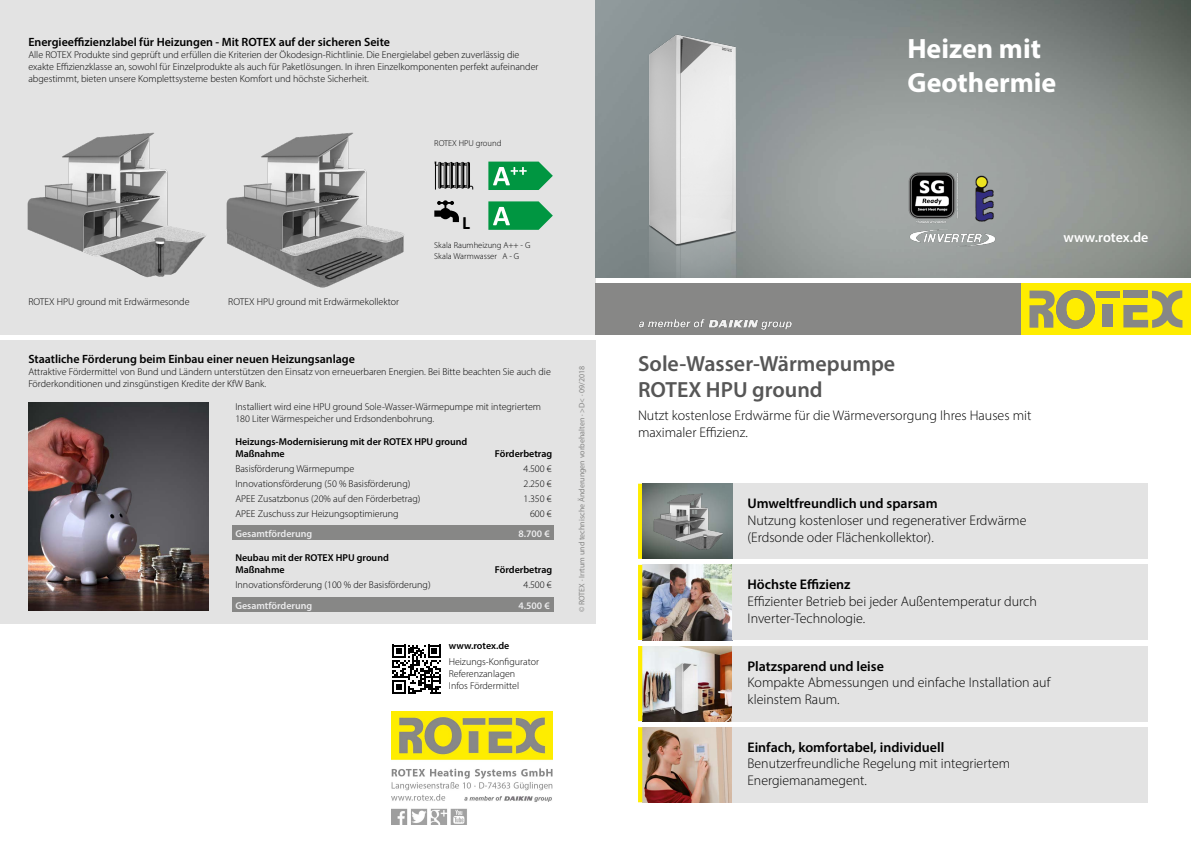
<style>
.page{position:relative;width:1191px;height:842px;background:#fff}
.page>*{position:absolute;margin:0;border:0;box-sizing:border-box;transform-origin:0 0}
.t1{font:700 28px/33.6px "Myriad Pro";color:#fff}
.t2{font:600 22px/26.4px "Myriad Pro";color:#565656}
.t3{font:700 18.7px "Calibri";color:#000}
.t4{font:300 14px/16.8px "Myriad Pro";color:#000}
.t5{font:600 14px "Myriad Pro";color:#000}
.t6{font:600 14px "Myriad Pro";color:#fff}
.t7{font:600 12px "Myriad Pro";color:#000}
.t8{font:300 10px/12px "Myriad Pro";color:#000}
.t9{font:600 10px/12px "Myriad Pro";color:#000}
.t10{font:600 10px "Myriad Pro";color:#ececed}
.t11{font:300 8.6px/10.3px "Myriad Pro";color:#000}
.t12{font:8px "Myriad Pro";color:#878786}
</style>
<div class="page">
<div style="left:0;top:340px;width:595px;height:284px;background:#e3e3e3"></div>
<div style="left:0;top:0;width:595px;height:334px;background:#e3e3e3"></div>
<div style="left:232px;top:526px;width:322px;height:14px;background:#878786"></div>
<img style="left:391px;top:712px;width:162px;height:113px">
<img style="left:595px;top:0;width:596px;height:278px">
<img style="left:632px;top:25px;width:114px;height:253px">
<div style="left:1020px;top:283px;width:171px;height:51px;background:#ffed00"></div>
<div style="left:1096px;top:291px;width:24px;height:7px;background:#878786"></div>
<div style="left:1102px;top:305px;width:10px;height:22px;background:#878786"></div>
<svg style="left:1123px;top:290px;width:59px;height:38px"></svg>
<svg style="left:1029px;top:290px;width:66px;height:39px"></svg>
<div style="left:595px;top:283px;width:425px;height:51px;background:#878786"></div>
<img style="left:639px;top:319px;width:153px;height:11px">
<img style="left:27px;top:132px;width:179px;height:146px">
<svg style="left:434px;top:162px;width:39px;height:28px"></svg>
<svg style="left:434px;top:200px;width:25px;height:22px"></svg>
<svg style="left:488px;top:162px;width:65px;height:28px;background:#35a967"></svg>
<svg style="left:488px;top:201px;width:65px;height:29px;background:#32a865"></svg>
<img style="left:28px;top:403px;width:180px;height:208px">
<img style="left:907px;top:227px;width:90px;height:20px">
<img style="left:642px;top:565px;width:90px;height:75px">
<img style="left:642px;top:646px;width:90px;height:75px">
<img style="left:642px;top:727px;width:90px;height:75px">
<div style="left:732px;top:484px;width:416px;height:75px;background:#e3e3e3"></div>
<div style="left:732px;top:565px;width:416px;height:75px;background:#e3e3e3"></div>
<div style="left:732px;top:646px;width:416px;height:75px;background:#e3e3e3"></div>
<div style="left:732px;top:727px;width:416px;height:75px;background:#e3e3e3"></div>
<hr style="left:638px;top:484px;width:4px;height:75px;background:#ffed00">
<hr style="left:638px;top:565px;width:4px;height:75px;background:#ffed00">
<hr style="left:638px;top:646px;width:4px;height:75px;background:#ffed00">
<hr style="left:638px;top:727px;width:4px;height:75px;background:#ffed00">
<img style="left:642px;top:484px;width:90px;height:75px">
<img style="left:226px;top:132px;width:178px;height:156px">
<svg style="left:392px;top:645px;width:49px;height:48px"></svg>
<div style="left:232px;top:597px;width:322px;height:15px;background:#878786"></div>
<img style="left:975px;top:175px;width:20px;height:47px">
<img style="left:907px;top:172px;width:52px;height:52px">
<p class="t7" style="left:28px;top:34px;width:363px">Energieeffizienzlabel für Heizungen - Mit ROTEX auf der sicheren Seite</p>
<p class="t8" style="left:28px;top:48px;width:511px">Alle ROTEX Produkte sind geprüft und erfüllen die Kriterien der Ökodesign-Richtlinie. Die Energielabel geben zuverlässig die exakte Effizienzklasse an, sowohl für Einzelprodukte als auch für Paketlösungen. In ihren Einzelkomponenten perfekt aufeinander abgestimmt, bieten unsere Komplettsysteme besten Komfort und höchste Sicherheit.</p>
<p class="t11" style="left:434px;top:138px;width:69px">ROTEX HPU ground</p>
<h1 class="t1" style="left:907px;top:31px;width:150px">Heizen mit<br>Geothermie</h1>
<h3 class="t3" style="left:462px;top:211px;width:9px">L</h3>
<p class="t8" style="left:28px;top:296px;width:163px">ROTEX HPU ground mit Erdwärmesonde</p>
<p class="t8" style="left:228px;top:296px;width:172px">ROTEX HPU ground mit Erdwärmekollektor</p>
<p class="t11" style="left:434px;top:240px;width:98px">Skala Raumheizung A++ - G<br>Skala Warmwasser A - G</p>
<p class="t7" style="left:28px;top:352px;width:328px">Staatliche Förderung beim Einbau einer neuen Heizungsanlage</p>
<p class="t8" style="left:28px;top:366px;width:524px">Attraktive Fördermittel von Bund und Ländern unterstützen den Einsatz von erneuerbaren Energien. Bei Bitte beachten Sie auch die<br>Förderkonditionen und zinsgünstigen Kredite der KfW Bank.</p>
<p class="t8" style="left:235px;top:401px;width:307px">Installiert wird eine HPU ground Sole-Wasser-Wärmepumpe mit integriertem<br>180 Liter Wärmespeicher und Erdsondenbohrung.</p>
<p class="t9" style="left:235px;top:436px;width:233px">Heizungs-Modernisierung mit der ROTEX HPU ground<br>Maßnahme</p>
<p class="t9" style="left:495px;top:448px;width:59px">Förderbetrag</p>
<p class="t8" style="left:235px;top:463px;width:120px">Basisförderung Wärmepumpe</p>
<p class="t8" style="left:523px;top:463px;width:30px">4.500 €</p>
<p class="t8" style="left:235px;top:478px;width:176px">Innovationsförderung (50 % Basisförderung)</p>
<p class="t8" style="left:523px;top:478px;width:30px">2.250 €</p>
<p class="t8" style="left:235px;top:492px;width:187px">APEE Zusatzbonus (20% auf den Förderbetrag)</p>
<p class="t8" style="left:523px;top:492px;width:30px">1.350 €</p>
<p class="t8" style="left:235px;top:507px;width:165px">APEE Zuschuss zur Heizungsoptimierung</p>
<p class="t8" style="left:530px;top:507px;width:23px">600 €</p>
<p class="t10" style="left:235px;top:527px;width:78px">Gesamtförderung</p>
<p class="t10" style="left:518px;top:527px;width:33px">8.700 €</p>
<p class="t9" style="left:235px;top:552px;width:155px">Neubau mit der ROTEX HPU ground<br>Maßnahme</p>
<p class="t9" style="left:495px;top:564px;width:59px">Förderbetrag</p>
<p class="t8" style="left:235px;top:579px;width:197px">Innovationsförderung (100 % der Basisförderung)</p>
<p class="t8" style="left:523px;top:579px;width:30px">4.500 €</p>
<p class="t10" style="left:235px;top:599px;width:78px">Gesamtförderung</p>
<p class="t10" style="left:518px;top:599px;width:33px">4.500 €</p>
<p class="t9" style="left:449px;top:640px;width:62px">www.rotex.de</p>
<p class="t8" style="left:449px;top:655px;width:92px">Heizungs-Konfigurator<br>Referenzanlagen<br>Infos Fördermittel</p>
<h3 class="t6" style="left:1063px;top:229px;width:86px">www.rotex.de</h3>
<p class="t12" style="left:577px;top:612px;width:248px;rotate:-90deg">© ROTEX · Irrtum und technische Änderungen vorbehalten · &gt;D&lt; · 09/2018</p>
<h2 class="t2" style="left:638px;top:350px;width:259px">Sole-Wasser-Wärmepumpe<br>ROTEX HPU ground</h2>
<h3 class="t4" style="left:638px;top:407px;width:395px">Nutzt kostenlose Erdwärme für die Wärmeversorgung Ihres Hauses mit maximaler Effizienz.</h3>
<h3 class="t5" style="left:747px;top:495px;width:191px">Umweltfreundlich und sparsam</h3>
<h3 class="t4" style="left:747px;top:512px;width:280px">Nutzung kostenloser und regenerativer Erdwärme (Erdsonde oder Flächenkollektor).</h3>
<h3 class="t5" style="left:747px;top:576px;width:105px">Höchste Effizienz</h3>
<h3 class="t4" style="left:747px;top:593px;width:291px">Effizienter Betrieb bei jeder Außentemperatur durch<br>Inverter-Technologie.</h3>
<h3 class="t5" style="left:747px;top:657px;width:138px">Platzsparend und leise</h3>
<h3 class="t4" style="left:747px;top:674px;width:304px">Kompakte Abmessungen und einfache Installation auf kleinstem Raum.</h3>
<h3 class="t5" style="left:747px;top:738px;width:198px">Einfach, komfortabel, individuell</h3>
<h3 class="t4" style="left:747px;top:755px;width:264px">Benutzerfreundliche Regelung mit integriertem<br>Energiemanamegent.</h3>
</div>
